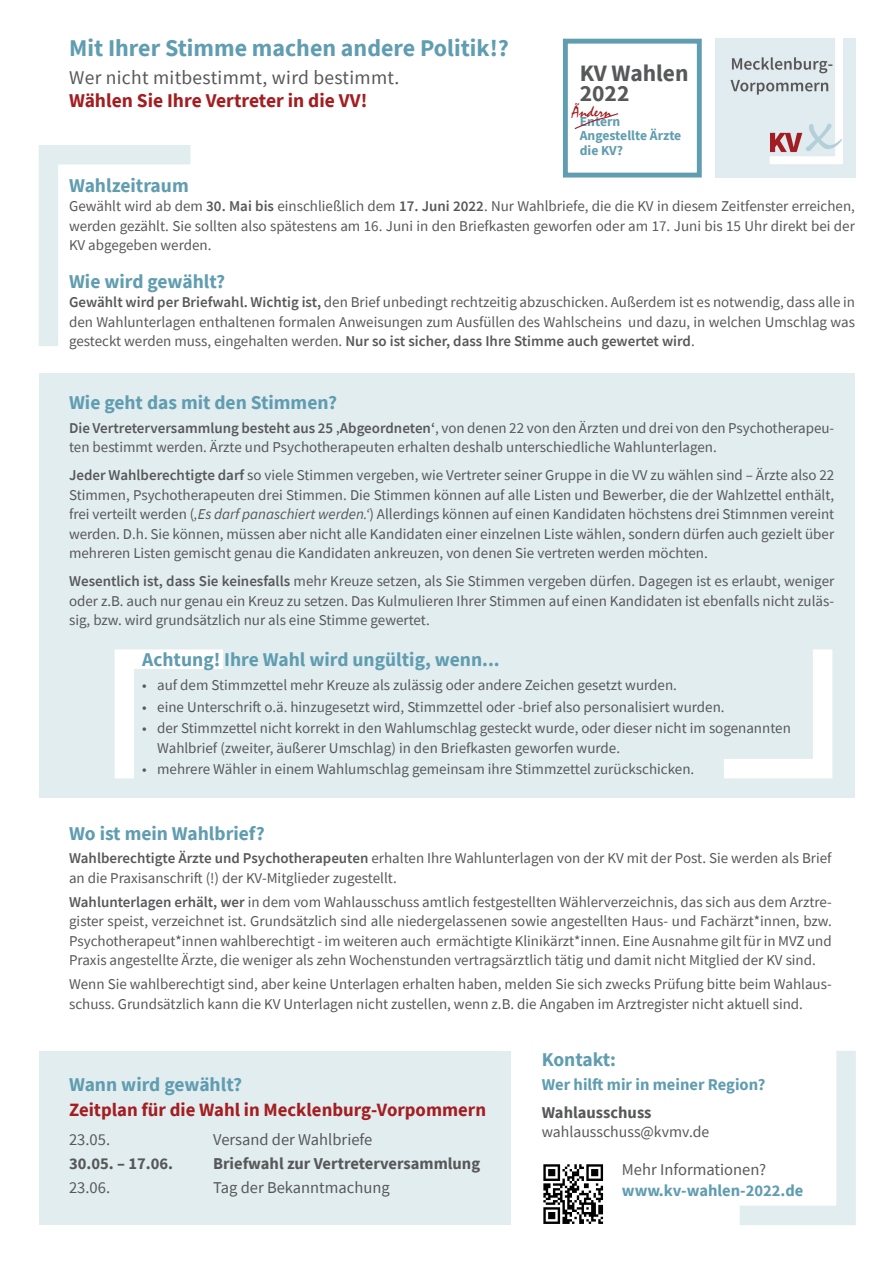
<style>
.page{position:relative;width:893px;height:1263px;background:#fff}
.page>*{position:absolute;margin:0;border:0;box-sizing:border-box;transform-origin:0 0}
.t1{font:700 24px "Source Sans Pro";color:#609db0}
.t2{font:700 23.55px "Source Sans Pro";color:#57585a}
.t3{font:700 19.5px "Source Sans Pro";color:#609db0}
.t4{font:19.5px/23.4px "Source Sans Pro";letter-spacing:.015em;color:#57585a}
.t5{font:700 18.75px "Source Sans Pro";color:#a41e21}
.t6{font:16.65px "Mistral";color:#a41e21}
.t7{font:16.5px "Source Sans Pro";color:#57585a}
.t8{font:700 16.5px "Source Sans Pro";color:#57585a}
.t9{font:700 16.5px "Source Sans Pro";color:#609db0}
.t10{font:15.75px "Source Sans Pro";color:#57585a}
.t11{font:15px/19.5px "Source Sans Pro";color:#57585a;text-align:justify}
.t12{font:700 13.65px "Source Sans Pro";color:#609db0}
.s1{font-weight:700;color:#a41e21}
.s2{font-weight:600}
.s3{font-style:italic}
</style>
<div class="page">
<div style="left:40px;top:374px;width:815px;height:424px;background:#e2edf0"></div>
<img style="left:716px;top:39px;width:139px;height:139px">
<svg style="left:739px;top:1051px;width:117px;height:174px"></svg>
<svg style="left:39px;top:145px;width:152px;height:201px"></svg>
<svg style="left:724px;top:649px;width:109px;height:130px"></svg>
<svg style="left:114px;top:649px;width:109px;height:130px"></svg>
<div style="left:40px;top:1051px;width:471px;height:174px;background:#e2edf0"></div>
<svg style="left:543px;top:1164px;width:60px;height:60px"></svg>
<div style="left:563px;top:39px;width:139px;height:139px;border:5px solid #609db0"></div>
<svg style="left:574px;top:113px;width:45px;height:16px"></svg>
<p class="t1" style="left:69px;top:32px;width:441px">Mit Ihrer Stimme machen andere Politik!?</p>
<p class="t4" style="left:69px;top:66px;width:332px">Wer nicht mitbestimmt, wird bestimmt.<br><span class="s1">Wählen Sie Ihre Vertreter in die VV!</span></p>
<p class="t2" style="left:580px;top:58px;width:110px">KV Wahlen</p>
<p class="t2" style="left:580px;top:77px;width:51px">2022</p>
<p class="t12" style="left:580px;top:112px;width:42px">Entern</p>
<p class="t12" style="left:580px;top:127px;width:103px">Angestellte Ärzte</p>
<p class="t12" style="left:580px;top:141px;width:45px">die KV?</p>
<p class="t6" style="left:572px;top:102px;width:41px">Ändern</p>
<p class="t3" style="left:69px;top:172px;width:121px">Wahlzeitraum</p>
<p class="t11" style="left:69px;top:197px;width:787px">Gewählt wird ab dem <span class="s2">30. Mai bis</span> einschließlich dem <span class="s2">17. Juni 2022</span>. Nur Wahlbriefe, die die KV in diesem Zeitfenster erreichen, werden gezählt. Sie sollten also spätestens am 16. Juni in den Briefkasten geworfen oder am 17. Juni bis 15 Uhr direkt bei der KV abgegeben werden.</p>
<p class="t3" style="left:69px;top:268px;width:158px">Wie wird gewählt?</p>
<p class="t11" style="left:69px;top:292px;width:787px"><span class="s2">Gewählt wird per Briefwahl. Wichtig ist,</span> den Brief unbedingt rechtzeitig abzuschicken. Außerdem ist es notwendig, dass alle in den Wahlunterlagen enthaltenen formalen Anweisungen zum Ausfüllen des Wahlscheins und dazu, in welchen Umschlag was gesteckt werden muss, eingehalten werden. <span class="s2">Nur so ist sicher, dass Ihre Stimme auch gewertet wird</span>.</p>
<p class="t3" style="left:69px;top:389px;width:270px">Wie geht das mit den Stimmen?</p>
<p class="t11" style="left:69px;top:418px;width:767px"><span class="s2">Die Vertreterversammlung besteht aus 25 ‚Abgeordneten‘</span>, von denen 22 von den Ärzten und drei von den Psychotherapeu&shy;ten bestimmt werden. Ärzte und Psychotherapeuten erhalten deshalb unterschiedliche Wahlunterlagen.</p>
<p class="t11" style="left:69px;top:465px;width:767px"><span class="s2">Jeder Wahlberechtigte darf</span> so viele Stimmen vergeben, wie Vertreter seiner Gruppe in die VV zu wählen sind – Ärzte also 22<br>Stimmen, Psychotherapeuten drei Stimmen. Die Stimmen können auf alle Listen und Bewerber, die der Wahlzettel enthält, frei verteilt werden (<span class="s3">‚Es darf panaschiert werden.‘</span>) Allerdings können auf einen Kandidaten höchstens drei Stimnmen vereint werden. D.h. Sie können, müssen aber nicht alle Kandidaten einer einzelnen Liste wählen, sondern dürfen auch gezielt über mehreren Listen gemischt genau die Kandidaten ankreuzen, von denen Sie vertreten werden möchten.</p>
<p class="t11" style="left:69px;top:571px;width:767px"><span class="s2">Wesentlich ist, dass Sie keinesfalls</span> mehr Kreuze setzen, als Sie Stimmen vergeben dürfen. Dagegen ist es erlaubt, weniger oder z.B. auch nur genau ein Kreuz zu setzen. Das Kulmulieren Ihrer Stimmen auf einen Kandidaten ist ebenfalls nicht zuläs&shy;sig, bzw. wird grundsätzlich nur als eine Stimme gewertet.</p>
<p class="t3" style="left:142px;top:647px;width:359px">Achtung! Ihre Wahl wird ungültig, wenn...</p>
<p class="t11" style="left:142px;top:675px;width:536px">• auf dem Stimmzettel mehr Kreuze als zulässig oder andere Zeichen gesetzt wurden.</p>
<p class="t11" style="left:142px;top:697px;width:584px">• eine Unterschrift o.ä. hinzugesetzt wird, Stimmzettel oder -brief also personalisiert wurden.</p>
<p class="t11" style="left:157px;top:718px;width:635px;text-indent:-15px">• der Stimmzettel nicht korrekt in den Wahlumschlag gesteckt wurde, oder dieser nicht im sogenannten<br>Wahlbrief (zweiter, äußerer Umschlag) in den Briefkasten geworfen wurde.</p>
<p class="t11" style="left:142px;top:760px;width:554px">• mehrere Wähler in einem Wahlumschlag gemeinsam ihre Stimmzettel zurückschicken.</p>
<p class="t3" style="left:69px;top:820px;width:197px">Wo ist mein Wahlbrief?</p>
<p class="t11" style="left:69px;top:848px;width:764px"><span class="s2">Wahlberechtigte Ärzte und Psychotherapeuten</span> erhalten Ihre Wahlunterlagen von der KV mit der Post. Sie werden als Brief an die Praxisanschrift (!) der KV-Mitglieder zugestellt.</p>
<p class="t11" style="left:69px;top:892px;width:764px"><span class="s2">Wahlunterlagen erhält, wer</span> in dem vom Wahlausschuss amtlich festgestellten Wählerverzeichnis, das sich aus dem Arztre&shy;gister speist, verzeichnet ist. Grundsätzlich sind alle niedergelassenen sowie angestellten Haus- und Fachärzt*innen, bzw.<br>Psychotherapeut*innen wahlberechtigt - im weiteren auch ermächtigte Klinikärzt*innen. Eine Ausnahme gilt für in MVZ und Praxis angestellte Ärzte, die weniger als zehn Wochenstunden vertragsärztlich tätig und damit nicht Mitglied der KV sind.</p>
<p class="t11" style="left:69px;top:974px;width:764px;line-height:20.2px">Wenn Sie wahlberechtigt sind, aber keine Unterlagen erhalten haben, melden Sie sich zwecks Prüfung bitte beim Wahlaus&shy;schuss. Grundsätzlich kann die KV Unterlagen nicht zustellen, wenn z.B. die Angaben im Arztregister nicht aktuell sind.</p>
<p class="t3" style="left:69px;top:1071px;width:175px">Wann wird gewählt?</p>
<p class="t5" style="left:69px;top:1097px;width:418px">Zeitplan für die Wahl in Mecklenburg-Vorpommern</p>
<p class="t7" style="left:69px;top:1129px;width:43px">23.05.</p>
<p class="t7" style="left:213px;top:1129px;width:161px">Versand der Wahlbriefe</p>
<p class="t8" style="left:69px;top:1152px;width:106px">30.05. – 17.06.</p>
<p class="t8" style="left:213px;top:1152px;width:269px">Briefwahl zur Vertreterversammlung</p>
<p class="t7" style="left:69px;top:1177px;width:43px">23.06.</p>
<p class="t7" style="left:213px;top:1177px;width:178px">Tag der Bekanntmachung</p>
<p class="t3" style="left:542px;top:1046px;width:76px">Kontakt:</p>
<p class="t9" style="left:542px;top:1073px;width:225px">Wer hilft mir in meiner Region?</p>
<p class="t8" style="left:542px;top:1101px;width:111px">Wahlausschuss</p>
<p class="t10" style="left:542px;top:1122px;width:169px">wahlausschuss@kvmv.de</p>
<p class="t7" style="left:622px;top:1159px;width:146px">Mehr Informationen?</p>
<p class="t9" style="left:622px;top:1179px;width:183px">www.kv-wahlen-2022.de</p>
</div>
